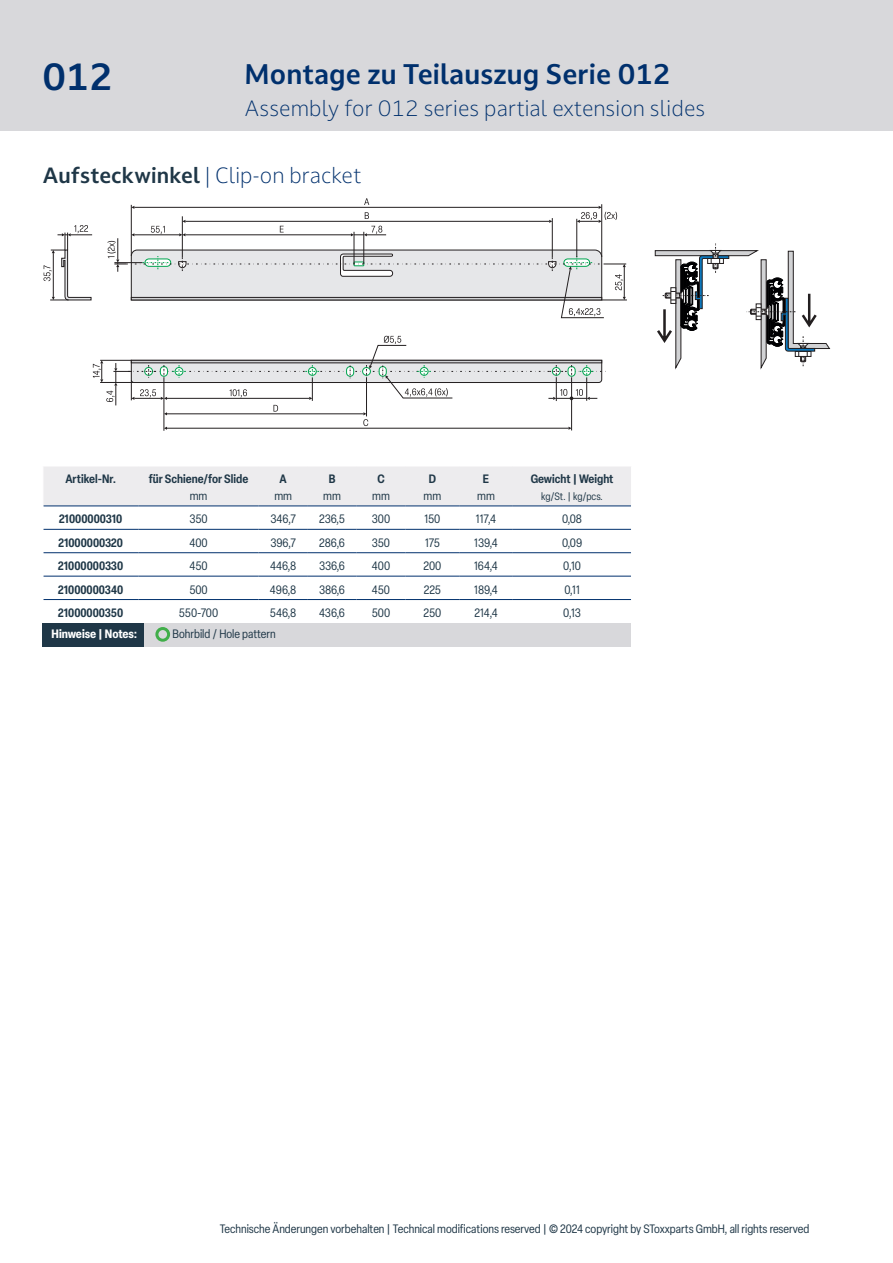
<style>
.page{position:relative;width:893px;height:1263px;background:#fff}
.page>*{position:absolute;margin:0;border:0;box-sizing:border-box;transform-origin:0 0}
.t1{font:700 36px "Darkmode Darkmode On";color:#00306d}
.t2{font:700 27px "Darkmode Darkmode On";color:#00306d}
.t3{font:300 21px "Darkmode Darkmode On";color:#00306d}
.t4{font:condensed 12px "Elza";color:#1f3747}
.t5{font:600 condensed 12px "Elza";color:#1f3747}
.t6{font:700 condensed 12px "Elza";letter-spacing:-.005em;color:#fff}
.t7{font:condensed 10.5px "Elza";letter-spacing:-.01em;color:#1f3747}
.s1{font-weight:700;color:#1f3747}
</style>
<div class="page">
<div style="left:0;top:0;width:893px;height:131px;background:#d8d8db"></div>
<svg style="left:100px;top:264px;width:527px;height:119px"></svg>
<svg style="left:108px;top:198px;width:518px;height:120px"></svg>
<hr style="left:164px;top:378px;width:1px;height:53px;background:#231f20">
<svg style="left:128px;top:360px;width:481px;height:70px"></svg>
<hr style="left:100px;top:360px;width:32px;height:1px;background:#231f20">
<svg style="left:93px;top:360px;width:24px;height:45px"></svg>
<svg style="left:655px;top:244px;width:176px;height:125px"></svg>
<svg style="left:43px;top:225px;width:49px;height:76px"></svg>
<svg style="left:43px;top:466px;width:588px;height:135px"></svg>
<div style="left:43px;top:623px;width:588px;height:23px;background:#d8d8db"></div>
<div style="left:43px;top:623px;width:101px;height:23px;background:#1f3747"></div>
<div style="left:155px;top:627px;width:15px;height:15px;border:3px solid #40ae49;border-radius:50%"></div>
<p class="t1" style="left:43px;top:53px;width:72px">012</p>
<p class="t2" style="left:244px;top:56px;width:427px">Montage zu Teilauszug Serie 012</p>
<p class="t3" style="left:244px;top:94px;width:462px">Assembly for 012 series partial extension slides</p>
<p class="t3" style="left:43px;top:161px;width:320px"><span class="s1">Aufsteckwinkel</span> | Clip-on bracket</p>
<p class="t5" style="left:65px;top:471px;width:52px">Artikel-Nr.</p>
<p class="t5" style="left:149px;top:471px;width:101px">für Schiene/for Slide</p>
<p class="t4" style="left:190px;top:488px;width:19px">mm</p>
<p class="t5" style="left:280px;top:471px;width:9px">A</p>
<p class="t4" style="left:274px;top:488px;width:19px">mm</p>
<p class="t5" style="left:329px;top:471px;width:8px">B</p>
<p class="t4" style="left:323px;top:488px;width:19px">mm</p>
<p class="t5" style="left:377px;top:471px;width:9px">C</p>
<p class="t4" style="left:372px;top:488px;width:19px">mm</p>
<p class="t5" style="left:429px;top:471px;width:9px">D</p>
<p class="t4" style="left:424px;top:488px;width:19px">mm</p>
<p class="t5" style="left:483px;top:471px;width:8px">E</p>
<p class="t4" style="left:477px;top:488px;width:19px">mm</p>
<p class="t5" style="left:531px;top:471px;width:84px">Gewicht | Weight</p>
<p class="t7" style="left:541px;top:489px;width:63px">kg/St. | kg/pcs.</p>
<p class="t5" style="left:59px;top:511px;width:65px">21000000310</p>
<p class="t4" style="left:189px;top:511px;width:20px">350</p>
<p class="t4" style="left:271px;top:511px;width:27px">346,7</p>
<p class="t4" style="left:319px;top:511px;width:27px">236,5</p>
<p class="t4" style="left:372px;top:511px;width:20px">300</p>
<p class="t4" style="left:424px;top:511px;width:17px">150</p>
<p class="t4" style="left:476px;top:511px;width:22px">117,4</p>
<p class="t4" style="left:562px;top:511px;width:22px">0,08</p>
<p class="t5" style="left:58px;top:534px;width:66px">21000000320</p>
<p class="t4" style="left:189px;top:535px;width:20px">400</p>
<p class="t4" style="left:270px;top:535px;width:27px">396,7</p>
<p class="t4" style="left:319px;top:535px;width:27px">286,6</p>
<p class="t4" style="left:372px;top:535px;width:20px">350</p>
<p class="t4" style="left:425px;top:535px;width:16px">175</p>
<p class="t4" style="left:474px;top:535px;width:25px">139,4</p>
<p class="t4" style="left:562px;top:535px;width:22px">0,09</p>
<p class="t5" style="left:58px;top:558px;width:66px">21000000330</p>
<p class="t4" style="left:190px;top:558px;width:20px">450</p>
<p class="t4" style="left:270px;top:558px;width:28px">446,8</p>
<p class="t4" style="left:319px;top:558px;width:27px">336,6</p>
<p class="t4" style="left:372px;top:558px;width:20px">400</p>
<p class="t4" style="left:423px;top:558px;width:19px">200</p>
<p class="t4" style="left:474px;top:558px;width:25px">164,4</p>
<p class="t4" style="left:563px;top:558px;width:19px">0,10</p>
<p class="t5" style="left:58px;top:581px;width:66px">21000000340</p>
<p class="t4" style="left:189px;top:581px;width:20px">500</p>
<p class="t4" style="left:270px;top:581px;width:28px">496,8</p>
<p class="t4" style="left:319px;top:581px;width:28px">386,6</p>
<p class="t4" style="left:372px;top:581px;width:20px">450</p>
<p class="t4" style="left:424px;top:581px;width:19px">225</p>
<p class="t4" style="left:474px;top:581px;width:25px">189,4</p>
<p class="t4" style="left:564px;top:581px;width:17px">0,11</p>
<p class="t5" style="left:58px;top:604px;width:66px">21000000350</p>
<p class="t4" style="left:179px;top:605px;width:41px">550-700</p>
<p class="t4" style="left:270px;top:605px;width:28px">546,8</p>
<p class="t4" style="left:319px;top:605px;width:27px">436,6</p>
<p class="t4" style="left:372px;top:605px;width:20px">500</p>
<p class="t4" style="left:424px;top:605px;width:19px">250</p>
<p class="t4" style="left:474px;top:605px;width:25px">214,4</p>
<p class="t4" style="left:563px;top:605px;width:19px">0,13</p>
<p class="t6" style="left:52px;top:625px;width:87px">Hinweise | Notes:</p>
<p class="t4" style="left:173px;top:626px;width:105px">Bohrbild / Hole pattern</p>
<p class="t4" style="left:220px;top:1221px;width:591px">Technische Änderungen vorbehalten | Technical modifications reserved | © 2024 copyright by SToxxparts GmbH, all rights reserved</p>
</div>
